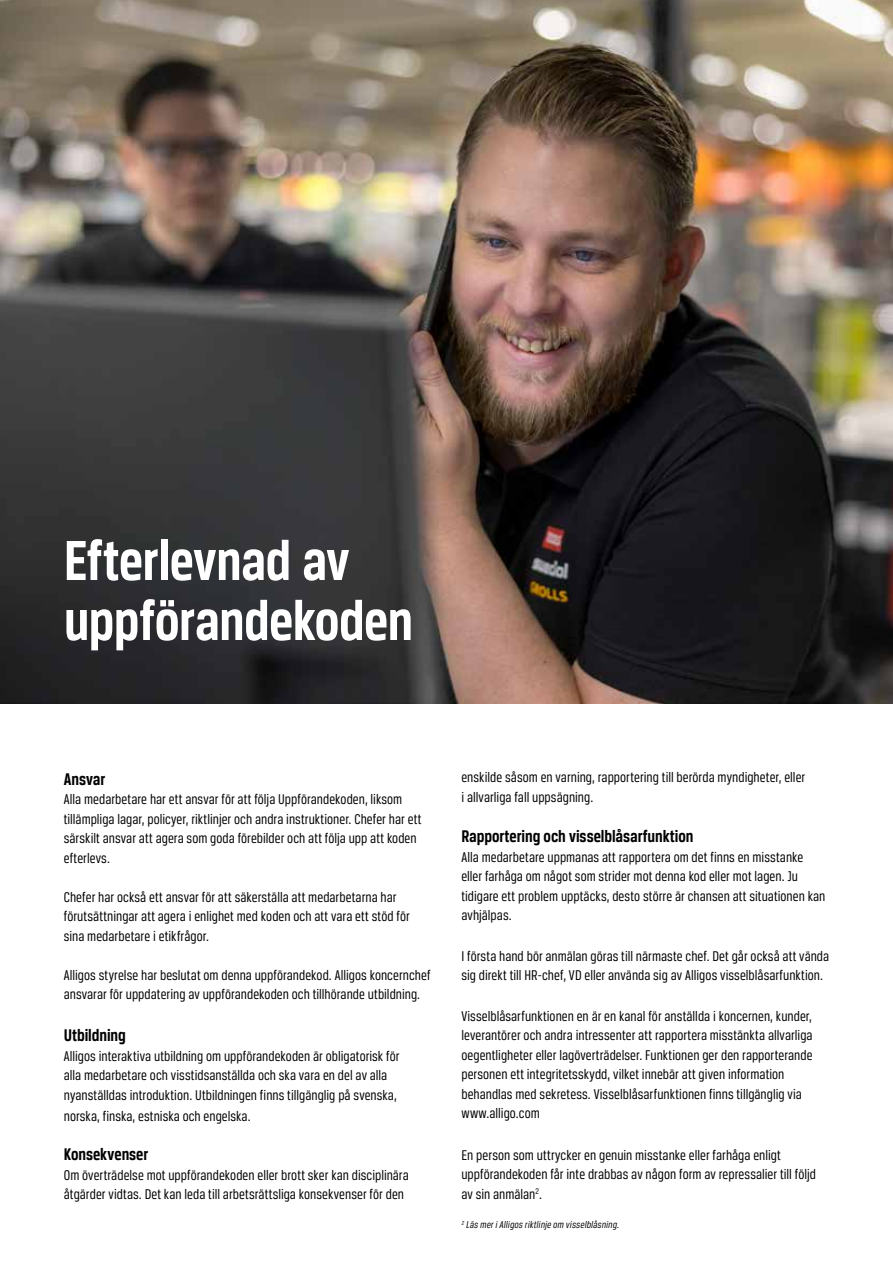
<style>
.page{position:relative;width:893px;height:1263px;background:#fff}
.page>*{position:absolute;margin:0;border:0;box-sizing:border-box;transform-origin:0 0}
.t1{font:700 60px/60px "Breuer Condensed";letter-spacing:-.01em;color:#fff}
.t2{font:700 18px "Breuer Condensed";letter-spacing:-.005em;color:#000}
.t3{font:15px/19.5px "Breuer Condensed";letter-spacing:.005em;color:#000}
.t4{font:italic 10.5px "Breuer Condensed";color:#000}
</style>
<div class="page">
<img style="left:0;top:0;width:893px;height:704px">
<h1 class="t1" style="left:64px;top:530px;width:351px">Efterlevnad av uppförandekoden</h1>
<p class="t2" style="left:64px;top:769px;width:43px">Ansvar</p>
<p class="t3" style="left:64px;top:789px;width:359px">Alla medarbetare har ett ansvar för att följa Uppförandekoden, liksom tillämpliga lagar, policyer, riktlinjer och andra instruktioner. Chefer har ett särskilt ansvar att agera som goda förebilder och att följa upp att koden efterlevs.</p>
<p class="t3" style="left:64px;top:887px;width:348px">Chefer har också ett ansvar för att säkerställa att medarbetarna har förutsättningar att agera i enlighet med koden och att vara ett stöd för sina medarbetare i etikfrågor.</p>
<p class="t3" style="left:64px;top:965px;width:368px">Alligos styrelse har beslutat om denna uppförandekod. Alligos koncernchef ansvarar för uppdatering av uppförandekoden och tillhörande utbildning.</p>
<p class="t2" style="left:64px;top:1025px;width:64px">Utbildning</p>
<p class="t3" style="left:64px;top:1046px;width:337px">Alligos interaktiva utbildning om uppförandekoden är obligatorisk för alla medarbetare och visstidsanställda och ska vara en del av alla nyanställdas introduktion. Utbildningen finns tillgänglig på svenska,</p>
<p class="t3" style="left:64px;top:1106px;width:188px">norska, finska, estniska och engelska.</p>
<p class="t2" style="left:64px;top:1144px;width:86px">Konsekvenser</p>
<p class="t3" style="left:64px;top:1165px;width:347px">Om överträdelse mot uppförandekoden eller brott sker kan disciplinära åtgärder vidtas. Det kan leda till arbetsrättsliga konsekvenser för den</p>
<p class="t3" style="left:461px;top:767px;width:345px">enskilde såsom en varning, rapportering till berörda myndigheter, eller i allvarliga fall uppsägning.</p>
<p class="t2" style="left:461px;top:826px;width:234px">Rapportering och visselblåsarfunktion</p>
<p class="t3" style="left:461px;top:847px;width:365px">Alla medarbetare uppmanas att rapportera om det finns en misstanke eller farhåga om något som strider mot denna kod eller mot lagen. Ju tidigare ett problem upptäcks, desto större är chansen att situationen kan avhjälpas.</p>
<p class="t3" style="left:461px;top:946px;width:369px">I första hand bör anmälan göras till närmaste chef. Det går också att vända sig direkt till HR-chef, VD eller använda sig av Alligos visselblåsarfunktion.</p>
<p class="t3" style="left:461px;top:1006px;width:353px">Visselblåsarfunktionen en är en kanal för anställda i koncernen, kunder, leverantörer och andra intressenter att rapportera misstänkta allvarliga oegentligheter eller lagöverträdelser. Funktionen ger den rapporterande personen ett integritetsskydd, vilket innebär att given information behandlas med sekretess. Visselblåsarfunktionen finns tillgänglig via www.alligo.com</p>
<p class="t3" style="left:461px;top:1145px;width:356px">En person som uttrycker en genuin misstanke eller farhåga enligt uppförandekoden får inte drabbas av någon form av repressalier till följd av sin anmälan<sup>2</sup>.</p>
<p class="t4" style="left:461px;top:1219px;width:161px"><sup>2</sup> Läs meriAlligos riktlinje om visselblåsning.</p>
</div>
